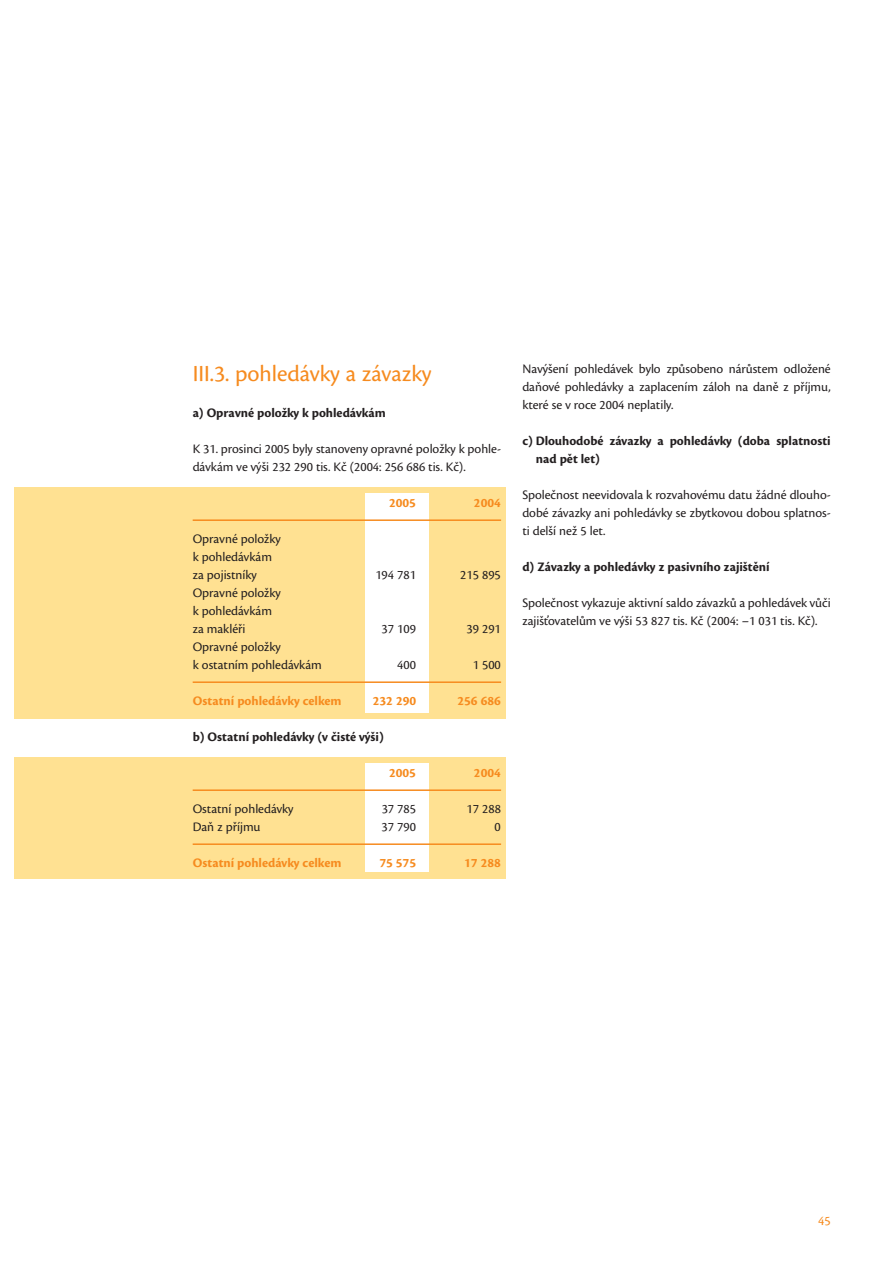
<style>
.page{position:relative;width:893px;height:1263px;background:#fff}
.page>*{position:absolute;margin:0;border:0;box-sizing:border-box;transform-origin:0 0}
.t1{font:24px "Cronos CE";color:#f68b1f}
.t2{font:13.5px/18px "Cronos CE";color:#231f20}
.t3{font:700 13.5px/18px "Cronos CE";letter-spacing:-.005em;color:#231f20}
.t4{font:700 13.5px "Cronos CE";color:#f68b1f}
.t5{font:13.5px "Cronos CE";color:#f68b1f}
</style>
<div class="page">
<svg style="left:14px;top:487px;width:492px;height:392px"></svg>
<h1 class="t1" style="left:193px;top:364px;width:240px">III.3. pohledávky a závazky</h1>
<p class="t3" style="left:193px;top:404px;width:195px">a) Opravné položky k pohledávkám</p>
<p class="t2" style="left:193px;top:440px;width:310px">K 31. prosinci 2005 byly stanoveny opravné položky k pohle&shy;dávkám ve výši 232 290 tis. Kč (2004: 256 686 tis. Kč).</p>
<p class="t4" style="left:389px;top:497px;width:28px">2005</p>
<p class="t4" style="left:474px;top:497px;width:28px">2004</p>
<p class="t2" style="left:193px;top:530px;width:90px">Opravné položky k pohledávkám za pojistníky</p>
<p class="t2" style="left:375px;top:566px;width:42px">194 781</p>
<p class="t2" style="left:460px;top:566px;width:42px">215 895</p>
<p class="t2" style="left:193px;top:584px;width:90px">Opravné položky k pohledávkám za makléři</p>
<p class="t2" style="left:193px;top:638px;width:131px">Opravné položky<br>k ostatním pohledávkám</p>
<p class="t2" style="left:381px;top:620px;width:36px">37 109</p>
<p class="t2" style="left:466px;top:620px;width:36px">39 291</p>
<p class="t2" style="left:397px;top:656px;width:20px">400</p>
<p class="t2" style="left:473px;top:656px;width:30px">1 500</p>
<p class="t4" style="left:193px;top:695px;width:150px">Ostatní pohledávky celkem</p>
<p class="t4" style="left:373px;top:695px;width:45px">232 290</p>
<p class="t4" style="left:457px;top:695px;width:45px">256 686</p>
<p class="t3" style="left:193px;top:728px;width:193px">b) Ostatní pohledávky (v čisté výši)</p>
<p class="t4" style="left:389px;top:767px;width:28px">2005</p>
<p class="t4" style="left:474px;top:767px;width:28px">2004</p>
<p class="t2" style="left:193px;top:800px;width:102px">Ostatní pohledávky</p>
<p class="t2" style="left:382px;top:800px;width:36px">37 785</p>
<p class="t2" style="left:466px;top:800px;width:36px">17 288</p>
<p class="t2" style="left:193px;top:818px;width:69px">Daň z příjmu</p>
<p class="t2" style="left:381px;top:818px;width:36px">37 790</p>
<p class="t2" style="left:494px;top:818px;width:8px">0</p>
<p class="t4" style="left:193px;top:857px;width:150px">Ostatní pohledávky celkem</p>
<p class="t4" style="left:379px;top:857px;width:38px">75 575</p>
<p class="t4" style="left:464px;top:857px;width:38px">17 288</p>
<p class="t2" style="left:522px;top:360px;width:310px;text-align:justify">Navýšení pohledávek bylo způsobeno nárůstem odložené daňové pohledávky a zaplacením záloh na daně z příjmu, které se v roce 2004 neplatily.</p>
<p class="t3" style="left:536px;top:432px;width:296px;text-indent:-14px">c) Dlouhodobé závazky a pohledávky (doba splatnosti nad pět let)</p>
<p class="t2" style="left:522px;top:486px;width:310px;text-align:justify">Společnost neevidovala k rozvahovému datu žádné dlouho&shy;dobé závazky ani pohledávky se zbytkovou dobou splatnos&shy;ti delší než 5 let.</p>
<p class="t3" style="left:522px;top:558px;width:249px">d) Závazky a pohledávky z pasivního zajištění</p>
<p class="t2" style="left:522px;top:594px;width:310px">Společnost vykazuje aktivní saldo závazků a pohledávek vůči zajišťovatelům ve výši 53 827 tis. Kč (2004: –1 031 tis. Kč).</p>
<p class="t5" style="left:818px;top:1216px;width:14px">45</p>
</div>
